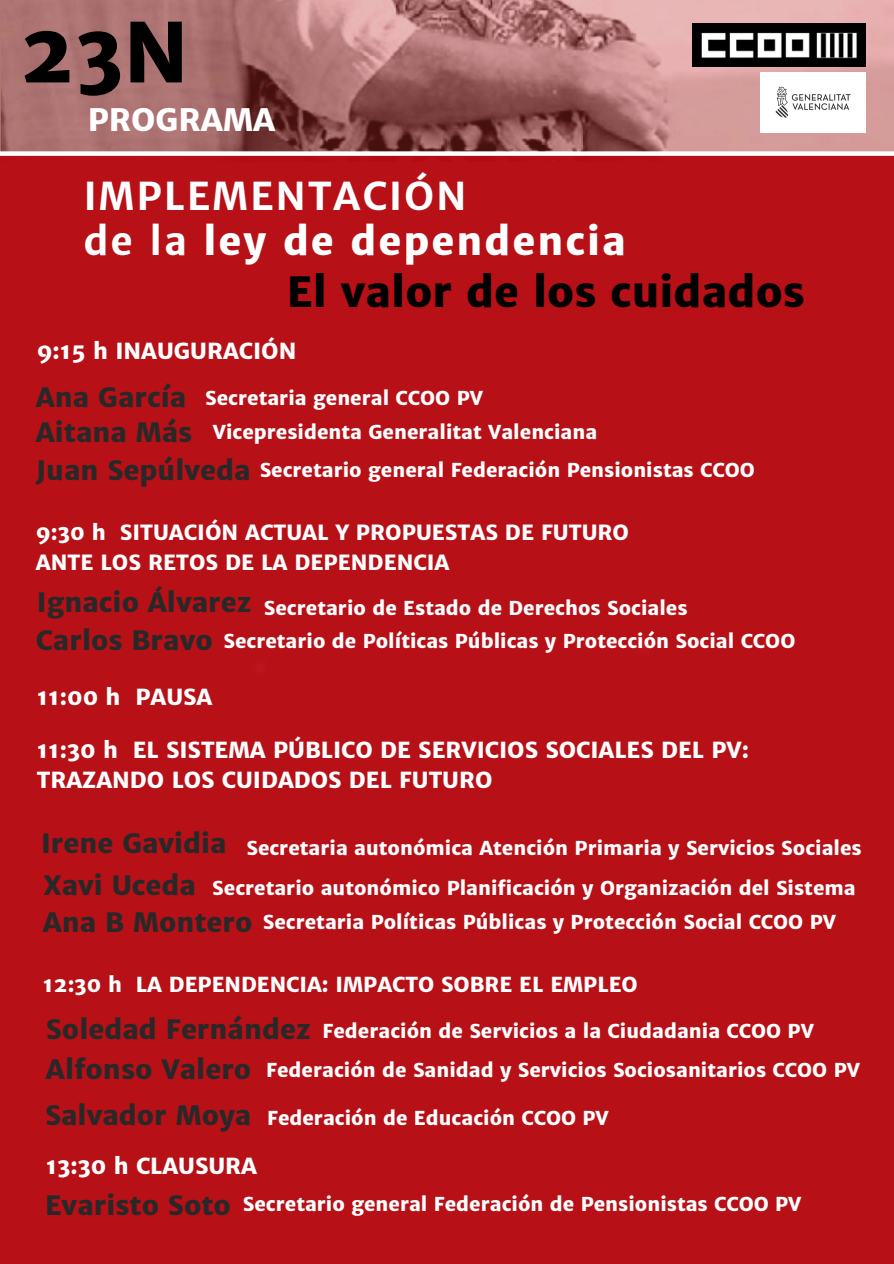
<style>
.page{position:relative;width:894px;height:1264px;background:#fff}
.page>*{position:absolute;margin:0;border:0;box-sizing:border-box;transform-origin:0 0}
.t1{font:800 81.75px "Merriweather Sans";color:#000}
.t2{font:800 41.7px "Merriweather Sans";color:#000}
.t3{font:700 38.55px/45.2px "Merriweather Sans";letter-spacing:.05em;color:#fff}
.t4{font:800 31.05px "Merriweather Sans";color:#fff}
.t5{font:800 26.7px "Merriweather Sans";color:#292829}
.t6{font:800 22.2px/30.5px "Merriweather Sans";color:#fff}
.t7{font:800 21px/29.2px "Merriweather Sans";color:#fff}
.t8{font:800 20.7px "Merriweather Sans";color:#fff}
.t9{font:800 19.2px/33.3px "Merriweather Sans";color:#fff}
.s1{font-weight:800}
.s2{font-size:26.7px;color:#292829}
</style>
<div class="page">
<img style="left:1px;top:0;width:892px;height:151px">
<div style="left:1px;top:156px;width:892px;height:1107px;background:#b71017"></div>
<img style="left:692px;top:23px;width:173px;height:43px">
<img style="left:760px;top:72px;width:105px;height:61px">
<h1 class="t1" style="left:19px;top:2px;width:171px">23N</h1>
<h3 class="t4" style="left:88px;top:101px;width:189px">PROGRAMA</h3>
<h3 class="t3" style="left:83px;top:174px;width:544px">IMPLEMENTACIÓN<br>de la <span class="s1">ley de dependencia</span></h3>
<h2 class="t2" style="left:287px;top:266px;width:519px">El valor de los cuidados</h2>
<p class="t6" style="left:37px;top:335px;width:261px">9:15 h INAUGURACIÓN</p>
<p class="t9" style="left:36px;top:382px;width:562px"><span class="s2">Ana García</span> Secretaria general CCOO PV<br><span class="s2">Aitana Más</span> Vicepresidenta Generalitat Valenciana</p>
<p class="t9" style="left:36px;top:453px;width:720px"><span class="s2">Juan Sepúlveda</span> Secretario general Federación Pensionistas CCOO</p>
<p class="t7" style="left:36px;top:518px;width:594px">9:30 h SITUACIÓN ACTUAL Y PROPUESTAS DE FUTURO<br>ANTE LOS RETOS DE LA DEPENDENCIA</p>
<p class="t9" style="left:36px;top:591px;width:760px"><span class="s2">Ignacio Álvarez</span> Secretario de Estado de Derechos Sociales<br><span class="s2">Carlos Bravo</span> Secretario de Políticas Públicas y Protección Social CCOO</p>
<p class="t6" style="left:37px;top:682px;width:177px">11:00 h PAUSA</p>
<p class="t6" style="left:37px;top:734px;width:713px">11:30 h EL SISTEMA PÚBLICO DE SERVICIOS SOCIALES DEL PV:<br>TRAZANDO LOS CUIDADOS DEL FUTURO</p>
<h3 class="t5" style="left:41px;top:826px;width:187px">Irene Gavidia</h3>
<p class="t9" style="left:246px;top:831px;width:616px">Secretaria autonómica Atención Primaria y Servicios Sociales</p>
<p class="t9" style="left:43px;top:870px;width:814px;line-height:34.3px"><span class="s2">Xavi Uceda</span> Secretario autonómico Planificación y Organización del Sistema<br><span class="s2">Ana B Montero</span> Secretaria Políticas Públicas y Protección Social CCOO PV</p>
<p class="t8" style="left:43px;top:971px;width:596px">12:30 h LA DEPENDENCIA: IMPACTO SOBRE EL EMPLEO</p>
<p class="t9" style="left:46px;top:1011px;width:815px;line-height:38.5px"><span class="s2">Soledad Fernández</span> Federación de Servicios a la Ciudadania CCOO PV<br><span class="s2">Alfonso Valero</span> Federación de Sanidad y Servicios Sociosanitarios CCOO PV</p>
<p class="t9" style="left:45px;top:1100px;width:565px"><span class="s2">Salvador Moya</span> Federación de Educación CCOO PV</p>
<p class="t6" style="left:46px;top:1150px;width:212px">13:30 h CLAUSURA</p>
<p class="t9" style="left:45px;top:1187px;width:757px"><span class="s2">Evaristo Soto</span> Secretario general Federación de Pensionistas CCOO PV</p>
</div>
